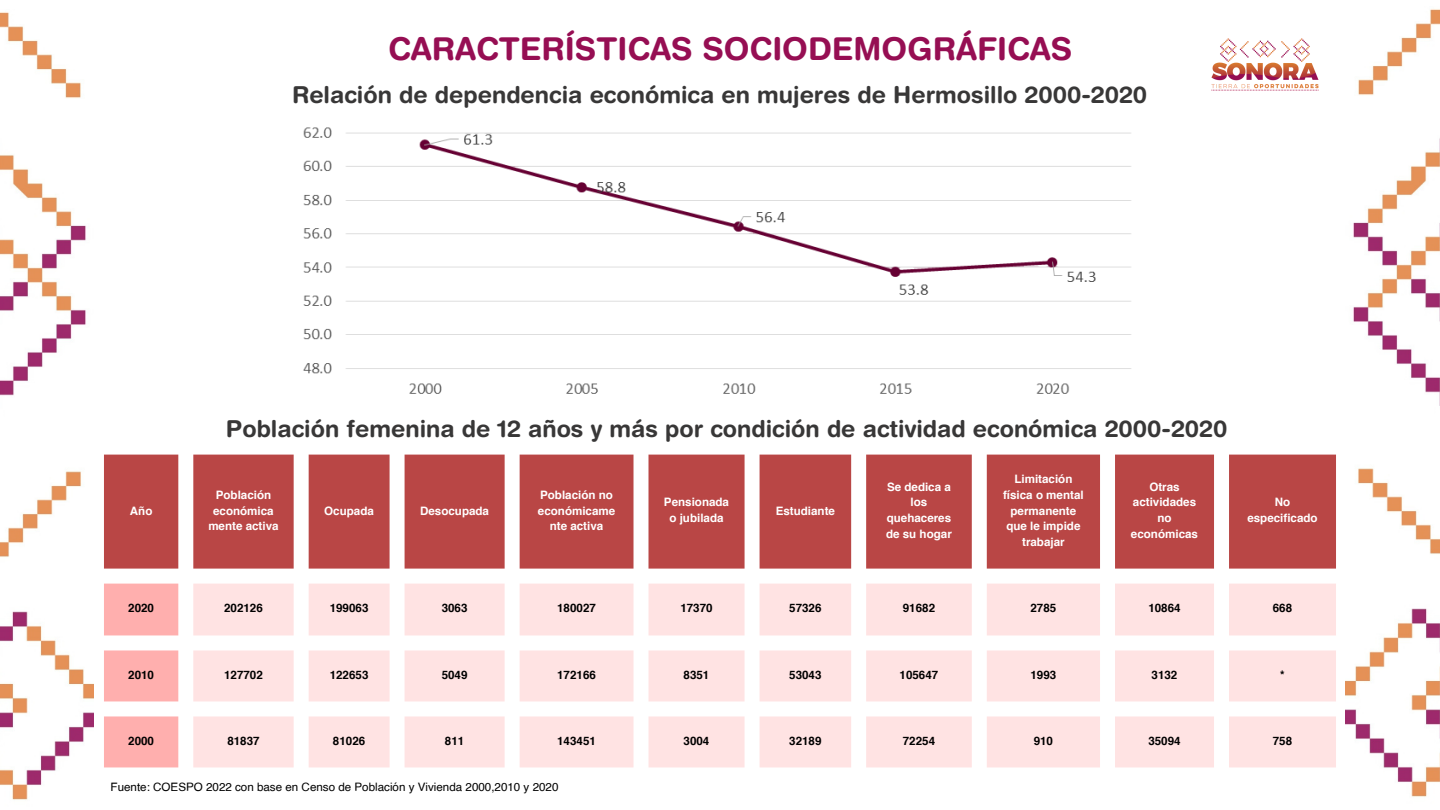
<style>
.page{position:relative;width:1440px;height:810px;background:#fff}
.page>*{position:absolute;margin:0;border:0;box-sizing:border-box;transform-origin:0 0}
.t1{font:700 31.5px "Helvetica Rounded";color:#960e53}
.t2{font:700 23.4px "Helvetica Rounded";color:#383737}
.t3{font:700 11.6px/15.8px "Helvetica";color:#fff;text-align:center}
.t4{font:700 11.6px "Helvetica";color:#000}
.t5{font:11.6px "Helvetica";color:#000}
</style>
<div class="page">
<img style="left:0;top:12px;width:93px;height:788px">
<img style="left:1345px;top:9px;width:95px;height:788px">
<svg style="left:104px;top:455px;width:1232px;height:114px;fill:#b94645"></svg>
<svg style="left:104px;top:584px;width:74px;height:183px"></svg>
<svg style="left:193px;top:584px;width:1143px;height:183px;fill:#ffe3e3"></svg>
<img style="left:303px;top:127px;width:828px;height:267px">
<img style="left:1211px;top:38px;width:108px;height:53px">
<h1 class="t1" style="left:388px;top:30px;width:686px">CARACTERÍSTICAS SOCIODEMOGRÁFICAS</h1>
<h2 class="t2" style="left:292px;top:81px;width:857px">Relación de dependencia económica en mujeres de Hermosillo 2000-2020</h2>
<p class="t3" style="left:130px;top:504px;width:24px">Año</p>
<h2 class="t2" style="left:226px;top:415px;width:1003px">Población femenina de 12 años y más por condición de actividad económica 2000-2020</h2>
<p class="t3" style="left:208px;top:488px;width:72px">Población económica mente activa</p>
<p class="t3" style="left:324px;top:504px;width:51px">Ocupada</p>
<p class="t3" style="left:420px;top:504px;width:70px">Desocupada</p>
<p class="t3" style="left:538px;top:488px;width:79px">Población no económicame nte activa</p>
<p class="t3" style="left:664px;top:495px;width:67px">Pensionada o jubilada</p>
<p class="t3" style="left:776px;top:504px;width:61px">Estudiante</p>
<p class="t3" style="left:886px;top:480px;width:67px">Se dedica a los quehaceres de su hogar</p>
<p class="t3" style="left:1003px;top:472px;width:82px">Limitación física o mental permanente que le impide trabajar</p>
<p class="t3" style="left:1131px;top:480px;width:69px">Otras actividades no económicas</p>
<p class="t3" style="left:1247px;top:495px;width:72px">No especificado</p>
<p class="t4" style="left:128px;top:603px;width:27px">2020</p>
<p class="t4" style="left:224px;top:603px;width:40px">202126</p>
<p class="t4" style="left:330px;top:603px;width:40px">199063</p>
<p class="t4" style="left:442px;top:603px;width:27px">3063</p>
<p class="t4" style="left:557px;top:603px;width:40px">180027</p>
<p class="t4" style="left:680px;top:603px;width:34px">17370</p>
<p class="t4" style="left:789px;top:603px;width:34px">57326</p>
<p class="t4" style="left:903px;top:603px;width:34px">91682</p>
<p class="t4" style="left:1031px;top:603px;width:27px">2785</p>
<p class="t4" style="left:1148px;top:603px;width:34px">10864</p>
<p class="t4" style="left:1273px;top:603px;width:21px">668</p>
<p class="t4" style="left:128px;top:670px;width:27px">2010</p>
<p class="t4" style="left:224px;top:670px;width:40px">127702</p>
<p class="t4" style="left:330px;top:670px;width:40px">122653</p>
<p class="t4" style="left:442px;top:670px;width:27px">5049</p>
<p class="t4" style="left:557px;top:670px;width:40px">172166</p>
<p class="t4" style="left:684px;top:670px;width:27px">8351</p>
<p class="t4" style="left:789px;top:670px;width:34px">53043</p>
<p class="t4" style="left:900px;top:670px;width:40px">105647</p>
<p class="t4" style="left:1031px;top:670px;width:27px">1993</p>
<p class="t4" style="left:1152px;top:670px;width:27px">3132</p>
<p class="t4" style="left:1280px;top:670px;width:6px">*</p>
<p class="t4" style="left:128px;top:736px;width:27px">2000</p>
<p class="t4" style="left:227px;top:736px;width:34px">81837</p>
<p class="t4" style="left:333px;top:736px;width:34px">81026</p>
<p class="t4" style="left:445px;top:736px;width:21px">811</p>
<p class="t4" style="left:557px;top:736px;width:40px">143451</p>
<p class="t4" style="left:684px;top:736px;width:27px">3004</p>
<p class="t4" style="left:789px;top:736px;width:34px">32189</p>
<p class="t4" style="left:903px;top:736px;width:34px">72254</p>
<p class="t4" style="left:1034px;top:736px;width:21px">910</p>
<p class="t4" style="left:1148px;top:736px;width:34px">35094</p>
<p class="t4" style="left:1273px;top:736px;width:21px">758</p>
<p class="t5" style="left:111px;top:782px;width:449px">Fuente: COESPO 2022 con base en Censo de Población y Vivienda 2000,2010 y 2020</p>
</div>
